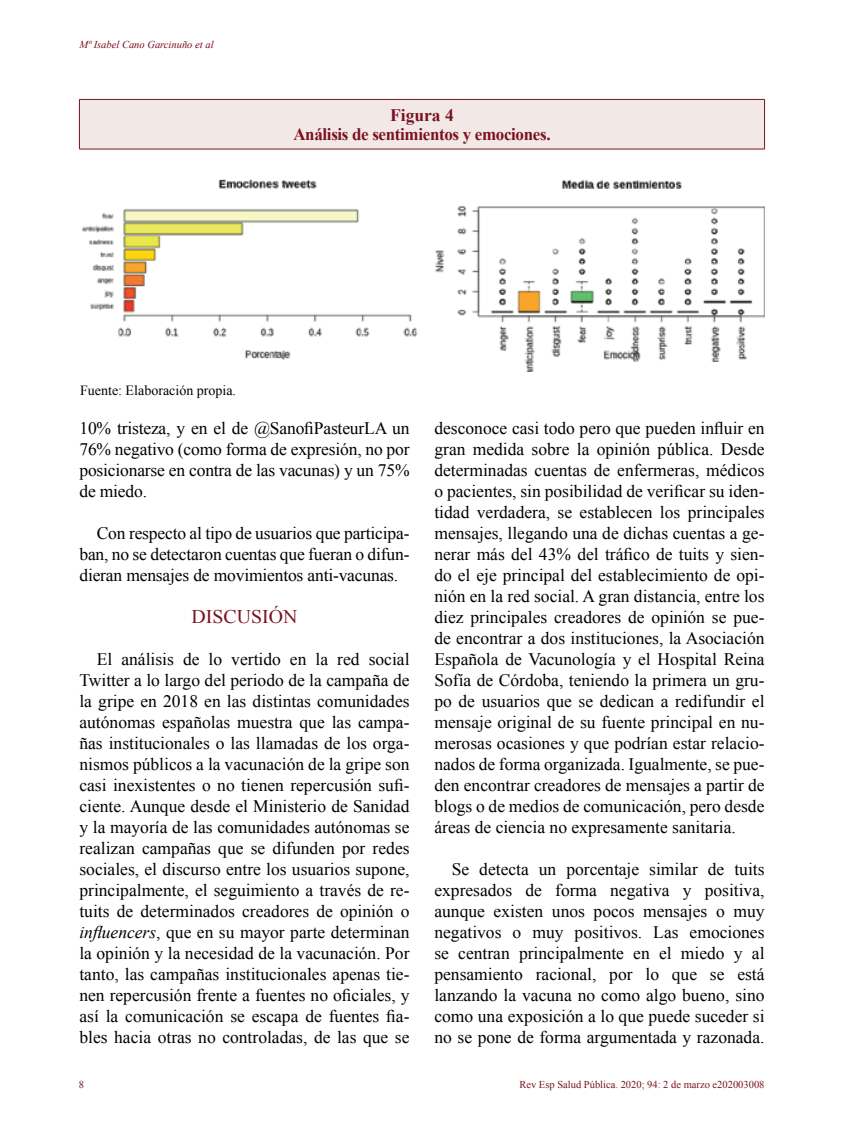
<style>
.page{position:relative;width:844px;height:1141px;background:#fff}
.page>*{position:absolute;margin:0;border:0;box-sizing:border-box;transform-origin:0 0}
.t1{font:19.25px "Times New Roman";color:#7a1220}
.t2{font:17.5px/21px "Times New Roman";color:#000;text-align:justify}
.t3{font:700 17.5px/19.2px "Times New Roman";letter-spacing:-.02em;color:#7a1220;text-align:center}
.t4{font:14px "Times New Roman";color:#000}
.t5{font:10.5px "Times New Roman";color:#7a1220}
.t6{font:italic 10.5px "Times New Roman";color:#7a071e}
.s1{font-style:italic}
</style>
<div class="page">
<div style="left:79px;top:99px;width:685px;height:50px;background:#f2e9e6"></div>
<hr style="left:79px;top:100px;width:1px;height:49px;background:#7a1220">
<hr style="left:764px;top:100px;width:1px;height:49px;background:#7a1220">
<hr style="left:79px;top:99px;width:685px;height:1px;background:#7a1220">
<hr style="left:79px;top:149px;width:685px;height:1px;background:#7a1220">
<img style="left:81px;top:179px;width:683px;height:193px">
<p class="t6" style="left:79px;top:38px;width:136px">Mª Isabel Cano Garcinuño et al</p>
<p class="t3" style="left:293px;top:105px;width:259px">Figura 4<br>Análisis de sentimientos y emociones.</p>
<p class="t4" style="left:80px;top:381px;width:157px">Fuente: Elaboración propia.</p>
<p class="t2" style="left:79px;top:418px;width:331px">10% tristeza, y en el de @SanofiPasteurLA un 76% negativo (como forma de expresión, no por posicionarse en contra de las vacunas) y un 75% de miedo.</p>
<p class="t2" style="left:79px;top:523px;width:331px;text-indent:17px">Con respecto al tipo de usuarios que participa&shy;ban, no se detectaron cuentas que fueran o difun&shy;dieran mensajes de movimientos anti-vacunas.</p>
<p class="t1" style="left:191px;top:604px;width:107px">DISCUSIÓN</p>
<p class="t2" style="left:79px;top:649px;width:331px;text-indent:17px">El análisis de lo vertido en la red social Twitter a lo largo del periodo de la campaña de la gripe en 2018 en las distintas comunidades autónomas españolas muestra que las campa&shy;ñas institucionales o las llamadas de los orga&shy;nismos públicos a la vacunación de la gripe son casi inexistentes o no tienen repercusión sufi&shy;ciente. Aunque desde el Ministerio de Sanidad y la mayoría de las comunidades autónomas se realizan campañas que se difunden por redes sociales, el discurso entre los usuarios supone, principalmente, el seguimiento a través de re&shy;tuits de determinados creadores de opinión o <span class="s1">influencers</span>, que en su mayor parte determinan la opinión y la necesidad de la vacunación. Por tanto, las campañas institucionales apenas tie&shy;nen repercusión frente a fuentes no oficiales, y así la comunicación se escapa de fuentes fia&shy;bles hacia otras no controladas, de las que se</p>
<p class="t2" style="left:434px;top:418px;width:331px">desconoce casi todo pero que pueden influir en gran medida sobre la opinión pública. Desde determinadas cuentas de enfermeras, médicos o pacientes, sin posibilidad de verificar su iden&shy;tidad verdadera, se establecen los principales mensajes, llegando una de dichas cuentas a ge&shy;nerar más del 43% del tráfico de tuits y sien&shy;do el eje principal del establecimiento de opi&shy;nión en la red social. A gran distancia, entre los diez principales creadores de opinión se pue&shy;de encontrar a dos instituciones, la Asociación Española de Vacunología y el Hospital Reina Sofía de Córdoba, teniendo la primera un gru&shy;po de usuarios que se dedican a redifundir el mensaje original de su fuente principal en nu&shy;merosas ocasiones y que podrían estar relacio&shy;nados de forma organizada. Igualmente, se pue&shy;den encontrar creadores de mensajes a partir de blogs o de medios de comunicación, pero desde áreas de ciencia no expresamente sanitaria.</p>
<p class="t2" style="left:434px;top:859px;width:331px;text-indent:17px">Se detecta un porcentaje similar de tuits expresados de forma negativa y positiva, aunque existen unos pocos mensajes o muy negativos o muy positivos. Las emociones se centran principalmente en el miedo y al pensamiento racional, por lo que se está lanzando la vacuna no como algo bueno, sino como una exposición a lo que puede suceder si no se pone de forma argumentada y razonada.</p>
<p class="t5" style="left:79px;top:1077px;width:7px">8</p>
<p class="t5" style="left:519px;top:1077px;width:246px">Rev Esp Salud Pública. 2020; 94: 2 de marzo e202003008</p>
</div>
